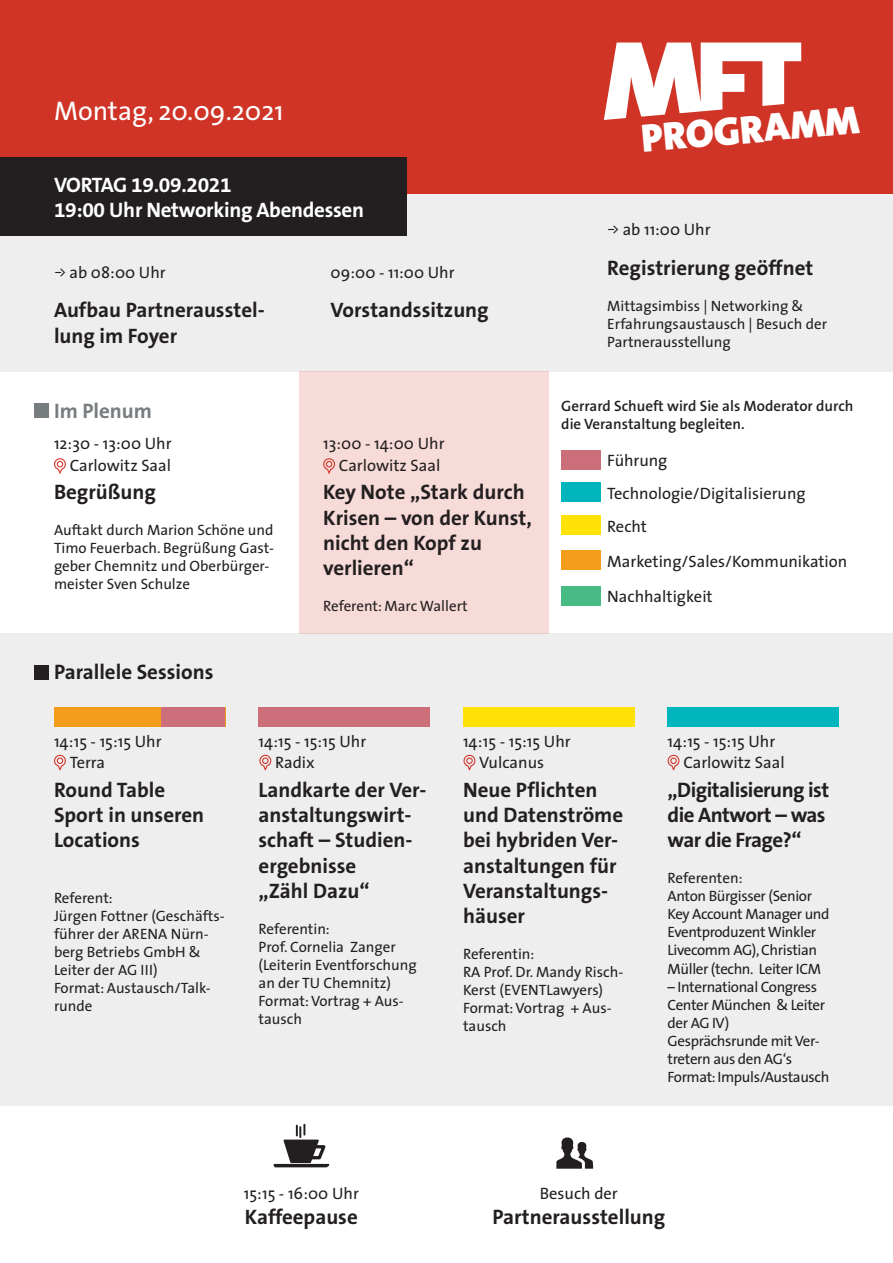
<style>
.page{position:relative;width:893px;height:1263px;background:#fff}
.page>*{position:absolute;margin:0;border:0;box-sizing:border-box;transform-origin:0 0}
.t1{font:73.5px "Entypo";color:#231f20}
.t2{font:900 39.9px "The Sans B9";color:#fff}
.t3{font:27px "The Sans";color:#fff}
.t4{font:700 21px/25.2px "The Sans B7";color:#231f20}
.t5{font:700 21px/25.2px "The Sans B7";letter-spacing:-.025em;color:#231f20}
.t6{font:700 21px/25.2px "The Sans B7";letter-spacing:-.015em;color:#fff}
.t7{font:700 21px "The Sans B7";color:#777c7f}
.t8{font:16.5px/35.2px "The Sans";color:#231f20}
.t9{font:15px/18px "The Sans";color:#231f20}
.t10{font:15px/18px "The Sans";letter-spacing:-.025em;color:#231f20}
.t11{font:600 15px/18px "The Sans B6";color:#231f20}
.s1{font-family:"Klavika Arrows"}
</style>
<div class="page">
<div style="left:299px;top:371px;width:250px;height:263px;background:#f6dbd8"></div>
<div style="left:0;top:191px;width:893px;height:180px;background:#eee"></div>
<div style="left:0;top:634px;width:893px;height:472px;background:#eee"></div>
<div style="left:0;top:0;width:893px;height:193px;background:#cf3427"></div>
<div style="left:54px;top:707px;width:171px;height:19px;background:#f49d1d"></div>
<div style="left:259px;top:707px;width:171px;height:19px;background:#cc6f7b"></div>
<div style="left:463px;top:707px;width:171px;height:19px;background:#ffe106"></div>
<div style="left:668px;top:707px;width:171px;height:19px;background:#00b5bc"></div>
<div style="left:561px;top:451px;width:39px;height:19px;background:#cc6f7b"></div>
<div style="left:561px;top:483px;width:39px;height:19px;background:#00b5bc"></div>
<div style="left:561px;top:515px;width:39px;height:19px;background:#ffe106"></div>
<div style="left:561px;top:550px;width:39px;height:19px;background:#f49d1d"></div>
<div style="left:561px;top:587px;width:39px;height:19px;background:#47bb83"></div>
<svg style="left:604px;top:43px;width:197px;height:77px"></svg>
<div style="left:162px;top:707px;width:63px;height:19px;background:#cc6f7b"></div>
<div style="left:0;top:157px;width:406px;height:79px;background:#231f20"></div>
<svg style="left:273px;top:1125px;width:57px;height:43px"></svg>
<div style="left:34px;top:665px;width:15px;height:15px;background:#231f20"></div>
<div style="left:34px;top:403px;width:15px;height:15px;background:#777c7f"></div>
<svg style="left:54px;top:755px;width:12px;height:15px"></svg>
<svg style="left:259px;top:755px;width:12px;height:15px"></svg>
<svg style="left:463px;top:755px;width:12px;height:15px"></svg>
<svg style="left:668px;top:755px;width:11px;height:15px"></svg>
<svg style="left:323px;top:458px;width:12px;height:16px"></svg>
<svg style="left:54px;top:458px;width:12px;height:16px"></svg>
<h3 class="t3" style="left:54px;top:88px;width:231px">Montag, 20.09.2021</h3>
<h3 class="t6" style="left:54px;top:173px;width:312px">VORTAG 19.09.2021<br>19:00 Uhr Networking Abendessen</h3>
<p class="t8" style="left:54px;top:254px;width:113px"><span class="s1">j</span> ab 08:00 Uhr</p>
<h3 class="t4" style="left:54px;top:298px;width:212px">Aufbau Partnerausstel&shy;lung im Foyer</h3>
<h3 class="t7" style="left:54px;top:399px;width:100px">Im Plenum</h3>
<p class="t8" style="left:331px;top:254px;width:126px">09:00 - 11:00 Uhr</p>
<h3 class="t4" style="left:331px;top:298px;width:160px">Vorstandssitzung</h3>
<p class="t8" style="left:54px;top:425px;width:119px">12:30 - 13:00 Uhr</p>
<h3 class="t4" style="left:54px;top:480px;width:103px">Begrüßung</h3>
<p class="t9" style="left:54px;top:521px;width:222px">Auftakt durch Marion Schöne und<br>Timo Feuerbach. Begrüßung Gast&shy;geber Chemnitz und Oberbürger&shy;meister Sven Schulze</p>
<p class="t8" style="left:323px;top:425px;width:123px">13:00 - 14:00 Uhr</p>
<h3 class="t4" style="left:323px;top:480px;width:210px">Key Note „Stark durch<br>Krisen – von der Kunst, nicht den Kopf zu verlieren“</h3>
<p class="t9" style="left:323px;top:596px;width:146px">Referent: Marc Wallert</p>
<p class="t8" style="left:70px;top:448px;width:103px">Carlowitz Saal</p>
<p class="t8" style="left:339px;top:448px;width:103px">Carlowitz Saal</p>
<h3 class="t4" style="left:54px;top:660px;width:161px">Parallele Sessions</h3>
<h2 class="t2" style="left:640px;top:117px;width:220px;rotate:-5deg">PROGRAMM</h2>
<p class="t8" style="left:607px;top:212px;width:105px"><span class="s1">j</span> ab 11:00 Uhr</p>
<h3 class="t4" style="left:607px;top:256px;width:208px">Registrierung geöffnet</h3>
<p class="t9" style="left:607px;top:296px;width:221px">Mittagsimbiss | Networking &amp;<br>Erfahrungsaustausch | Besuch der<br>Partnerausstellung</p>
<p class="t11" style="left:561px;top:397px;width:294px">Gerrard Schueft wird Sie als Moderator durch die Veranstaltung begleiten.</p>
<p class="t8" style="left:607px;top:442px;width:62px">Führung</p>
<p class="t8" style="left:607px;top:475px;width:200px">Technologie/Digitalisierung</p>
<p class="t8" style="left:607px;top:508px;width:242px">Recht<br>Marketing/Sales/Kommunikation<br>Nachhaltigkeit</p>
<p class="t8" style="left:54px;top:723px;width:109px">14:15 - 15:15 Uhr</p>
<h3 class="t4" style="left:54px;top:778px;width:152px">Round Table<br>Sport in unseren<br>Locations</h3>
<p class="t8" style="left:259px;top:723px;width:109px">14:15 - 15:15 Uhr</p>
<h3 class="t4" style="left:259px;top:778px;width:169px">Landkarte der Ver&shy;anstaltungswirt&shy;schaft – Studien&shy;ergebnisse<br>„Zähl Dazu“</h3>
<p class="t9" style="left:259px;top:919px;width:160px">Referentin:<br>Prof. Cornelia Zanger (Leiterin Eventforschung an der TU Chemnitz)<br>Format: Vortrag + Aus&shy;tausch</p>
<p class="t8" style="left:463px;top:723px;width:109px">14:15 - 15:15 Uhr</p>
<h3 class="t4" style="left:463px;top:778px;width:162px">Neue Pflichten und Datenströme bei hybriden Ver&shy;anstaltungen für<br>Veranstaltungs&shy;häuser</h3>
<p class="t9" style="left:463px;top:944px;width:162px">Referentin:<br>RA Prof. Dr. Mandy Risch-<br>Kerst (EVENTLawyers)<br>Format: Vortrag + Aus&shy;tausch</p>
<p class="t8" style="left:668px;top:723px;width:109px">14:15 - 15:15 Uhr</p>
<h3 class="t5" style="left:668px;top:778px;width:163px">„Digitalisierung ist die Antwort – was war die Frage?“</h3>
<p class="t10" style="left:668px;top:869px;width:163px">Referenten:<br>Anton Bürgisser (Senior<br>Key Account Manager und<br>Eventproduzent Winkler<br>Livecomm AG), Christian<br>Müller (techn. Leiter ICM</p>
<p class="t10" style="left:668px;top:977px;width:163px">– International Congress<br>Center München &amp; Leiter der AG IV)<br>Gesprächsrunde mit Ver&shy;tretern aus den AG‘s<br>Format: Impuls/Austausch</p>
<p class="t8" style="left:70px;top:744px;width:37px">Terra</p>
<p class="t8" style="left:275px;top:744px;width:41px">Radix</p>
<p class="t8" style="left:479px;top:744px;width:66px">Vulcanus</p>
<p class="t8" style="left:683px;top:744px;width:103px">Carlowitz Saal</p>
<p class="t9" style="left:54px;top:889px;width:172px">Referent:<br>Jürgen Fottner (Geschäfts&shy;führer der ARENA Nürn&shy;berg Betriebs GmbH &amp;<br>Leiter der AG III)<br>Format: Austausch/Talk&shy;runde</p>
<p class="t8" style="left:244px;top:1175px;width:117px">15:15 - 16:00 Uhr</p>
<h3 class="t4" style="left:245px;top:1205px;width:114px">Kaffeepause</h3>
<h1 class="t1" style="left:553px;top:1103px;width:46px">,</h1>
<p class="t8" style="left:540px;top:1175px;width:79px">Besuch der</p>
<h3 class="t4" style="left:492px;top:1205px;width:175px">Partnerausstellung</h3>
</div>
